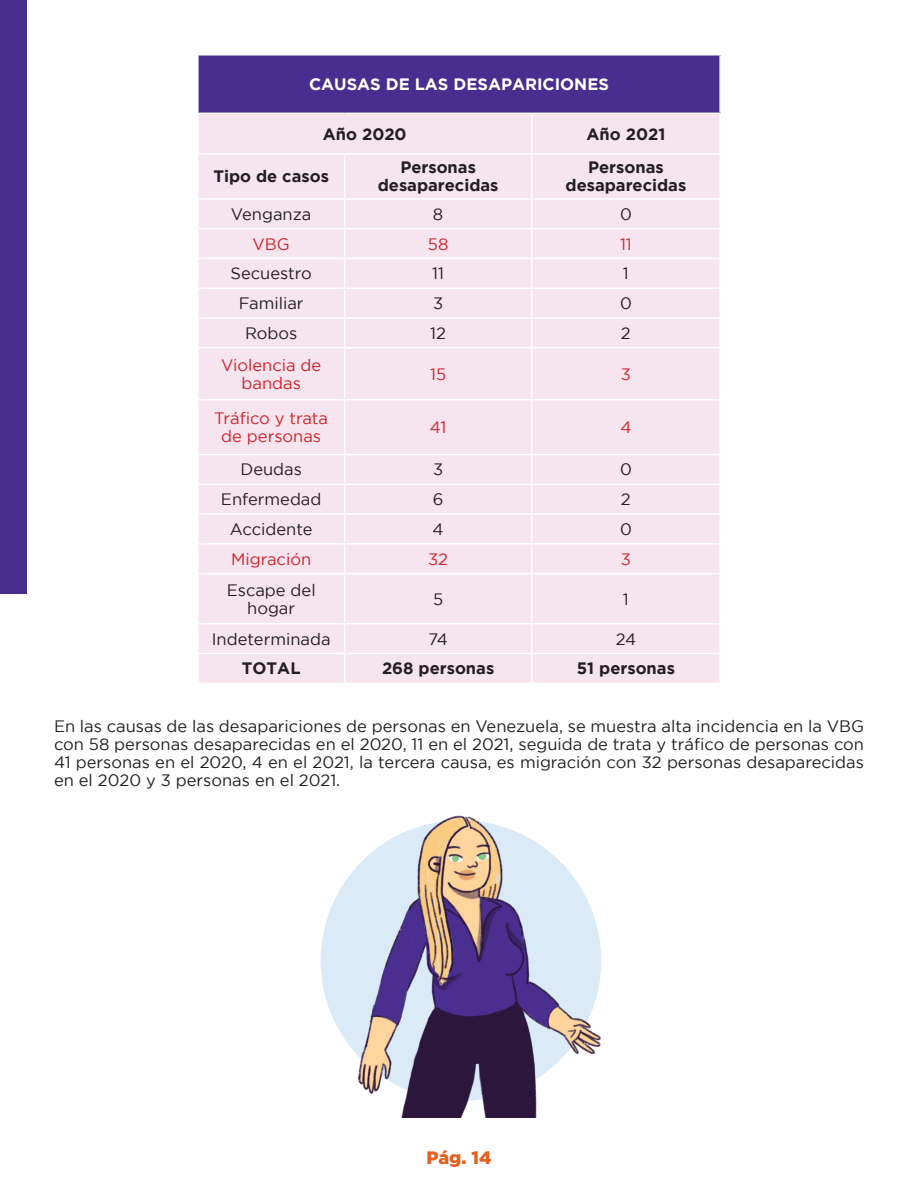
<style>
.page{position:relative;width:918px;height:1188px;background:#fff}
.page>*{position:absolute;margin:0;border:0;box-sizing:border-box;transform-origin:0 0}
.t1{font:900 18px "Gotham";color:#e5601e}
.t2{font:16.5px/18px "Gotham";color:#231f20;text-align:justify}
.t3{font:700 16.5px "Gotham";color:#231f20}
.t4{font:16.5px/18px "Gotham";color:#d1232a;text-align:center}
.t5{font:700 16.5px "Gotham";color:#fff}
</style>
<div class="page">
<div style="left:0;top:0;width:27px;height:594px;background:#482f8f"></div>
<div style="left:198px;top:55px;width:522px;height:58px;background:#482f8f"></div>
<div style="left:199px;top:114px;width:520px;height:568px;background:#f6e4ef"></div>
<div style="left:199px;top:155px;width:520px;height:498px;background:#f6e4ef"></div>
<hr style="left:197px;top:54px;width:148px;height:2px;background:#fff">
<hr style="left:197px;top:55px;width:2px;height:58px;background:#fff">
<hr style="left:345px;top:54px;width:187px;height:2px;background:#fff">
<hr style="left:532px;top:54px;width:189px;height:2px;background:#fff">
<hr style="left:719px;top:55px;width:2px;height:58px;background:#fff">
<hr style="left:531px;top:114px;width:1px;height:39px;background:#fff">
<hr style="left:197px;top:153px;width:148px;height:2px;background:#fff">
<hr style="left:345px;top:153px;width:187px;height:2px;background:#fff">
<hr style="left:344px;top:155px;width:1px;height:43px;background:#fff">
<hr style="left:532px;top:153px;width:189px;height:2px;background:#fff">
<hr style="left:531px;top:155px;width:1px;height:43px;background:#fff">
<hr style="left:197px;top:198px;width:148px;height:2px;background:#fff">
<hr style="left:345px;top:198px;width:187px;height:2px;background:#fff">
<hr style="left:532px;top:198px;width:189px;height:2px;background:#fff">
<hr style="left:197px;top:228px;width:148px;height:1px;background:#fff">
<hr style="left:345px;top:228px;width:187px;height:1px;background:#fff">
<hr style="left:532px;top:228px;width:189px;height:1px;background:#fff">
<hr style="left:197px;top:258px;width:148px;height:1px;background:#fff">
<hr style="left:345px;top:258px;width:187px;height:1px;background:#fff">
<hr style="left:532px;top:258px;width:189px;height:1px;background:#fff">
<hr style="left:197px;top:287px;width:148px;height:2px;background:#fff">
<hr style="left:345px;top:287px;width:187px;height:2px;background:#fff">
<hr style="left:532px;top:287px;width:189px;height:2px;background:#fff">
<hr style="left:197px;top:317px;width:148px;height:2px;background:#fff">
<hr style="left:345px;top:317px;width:187px;height:2px;background:#fff">
<svg style="left:344px;top:200px;width:1px;height:147px"></svg>
<hr style="left:532px;top:317px;width:189px;height:2px;background:#fff">
<svg style="left:531px;top:200px;width:1px;height:147px"></svg>
<hr style="left:197px;top:347px;width:148px;height:2px;background:#fff">
<hr style="left:345px;top:347px;width:187px;height:2px;background:#fff">
<hr style="left:344px;top:349px;width:1px;height:50px;background:#fff">
<hr style="left:532px;top:347px;width:189px;height:2px;background:#fff">
<hr style="left:531px;top:349px;width:1px;height:50px;background:#fff">
<hr style="left:197px;top:399px;width:148px;height:1px;background:#fff">
<hr style="left:345px;top:399px;width:187px;height:1px;background:#fff">
<hr style="left:344px;top:400px;width:1px;height:54px;background:#fff">
<hr style="left:532px;top:399px;width:189px;height:1px;background:#fff">
<hr style="left:531px;top:400px;width:1px;height:54px;background:#fff">
<hr style="left:197px;top:454px;width:148px;height:1px;background:#fff">
<hr style="left:345px;top:454px;width:187px;height:1px;background:#fff">
<hr style="left:532px;top:454px;width:189px;height:1px;background:#fff">
<hr style="left:197px;top:484px;width:148px;height:1px;background:#fff">
<hr style="left:345px;top:484px;width:187px;height:1px;background:#fff">
<hr style="left:532px;top:484px;width:189px;height:1px;background:#fff">
<hr style="left:197px;top:513px;width:148px;height:2px;background:#fff">
<hr style="left:345px;top:513px;width:187px;height:2px;background:#fff">
<hr style="left:532px;top:513px;width:189px;height:2px;background:#fff">
<hr style="left:197px;top:543px;width:148px;height:2px;background:#fff">
<hr style="left:345px;top:543px;width:187px;height:2px;background:#fff">
<svg style="left:344px;top:455px;width:1px;height:118px"></svg>
<hr style="left:532px;top:543px;width:189px;height:2px;background:#fff">
<svg style="left:531px;top:455px;width:1px;height:118px"></svg>
<hr style="left:197px;top:573px;width:148px;height:1px;background:#fff">
<hr style="left:345px;top:573px;width:187px;height:1px;background:#fff">
<hr style="left:344px;top:574px;width:1px;height:49px;background:#fff">
<hr style="left:532px;top:573px;width:189px;height:1px;background:#fff">
<hr style="left:531px;top:574px;width:1px;height:49px;background:#fff">
<hr style="left:197px;top:623px;width:148px;height:1px;background:#fff">
<hr style="left:345px;top:623px;width:187px;height:1px;background:#fff">
<hr style="left:532px;top:623px;width:189px;height:1px;background:#fff">
<hr style="left:197px;top:653px;width:148px;height:1px;background:#fff">
<hr style="left:345px;top:653px;width:187px;height:1px;background:#fff">
<svg style="left:344px;top:624px;width:1px;height:58px"></svg>
<hr style="left:532px;top:653px;width:189px;height:1px;background:#fff">
<svg style="left:531px;top:624px;width:1px;height:58px"></svg>
<div style="left:321px;top:820px;width:280px;height:281px;background:#dbeaf7;border-radius:50%"></div>
<img style="left:340px;top:815px;width:261px;height:303px">
<p class="t5" style="left:309px;top:75px;width:301px">CAUSAS DE LAS DESAPARICIONES</p>
<p class="t3" style="left:323px;top:124px;width:85px">Año 2020</p>
<p class="t3" style="left:587px;top:124px;width:80px">Año 2021</p>
<p class="t3" style="left:213px;top:167px;width:117px">Tipo de casos</p>
<p class="t3" style="left:400px;top:158px;width:77px">Personas</p>
<p class="t3" style="left:378px;top:176px;width:122px">desaparecidas</p>
<p class="t3" style="left:588px;top:158px;width:77px">Personas</p>
<p class="t3" style="left:566px;top:176px;width:122px">desaparecidas</p>
<p class="t2" style="left:231px;top:205px;width:82px">Venganza</p>
<p class="t2" style="left:433px;top:205px;width:12px">8</p>
<p class="t2" style="left:620px;top:205px;width:13px">0</p>
<p class="t4" style="left:253px;top:235px;width:39px">VBG</p>
<p class="t4" style="left:428px;top:235px;width:22px">58</p>
<p class="t4" style="left:620px;top:235px;width:13px">11</p>
<p class="t2" style="left:231px;top:264px;width:83px">Secuestro</p>
<p class="t2" style="left:432px;top:264px;width:13px">11</p>
<p class="t2" style="left:623px;top:264px;width:7px">1</p>
<p class="t2" style="left:239px;top:294px;width:66px">Familiar</p>
<p class="t2" style="left:433px;top:294px;width:12px">3</p>
<p class="t2" style="left:620px;top:294px;width:13px">0</p>
<p class="t2" style="left:245px;top:324px;width:54px">Robos</p>
<p class="t2" style="left:430px;top:324px;width:17px">12</p>
<p class="t2" style="left:621px;top:324px;width:11px">2</p>
<p class="t4" style="left:221px;top:356px;width:102px">Violencia de bandas</p>
<p class="t4" style="left:430px;top:365px;width:18px">15</p>
<p class="t4" style="left:621px;top:365px;width:12px">3</p>
<p class="t4" style="left:214px;top:409px;width:115px">Tráfico y trata de personas</p>
<p class="t4" style="left:430px;top:418px;width:18px">41</p>
<p class="t4" style="left:620px;top:418px;width:13px">4</p>
<p class="t2" style="left:240px;top:460px;width:63px">Deudas</p>
<p class="t2" style="left:433px;top:460px;width:12px">3</p>
<p class="t2" style="left:620px;top:460px;width:13px">0</p>
<p class="t2" style="left:221px;top:490px;width:102px">Enfermedad</p>
<p class="t2" style="left:433px;top:490px;width:12px">6</p>
<p class="t2" style="left:621px;top:490px;width:11px">2</p>
<p class="t2" style="left:230px;top:520px;width:84px">Accidente</p>
<p class="t2" style="left:433px;top:520px;width:13px">4</p>
<p class="t2" style="left:620px;top:520px;width:13px">0</p>
<p class="t4" style="left:231px;top:550px;width:82px">Migración</p>
<p class="t4" style="left:428px;top:550px;width:21px">32</p>
<p class="t4" style="left:621px;top:550px;width:12px">3</p>
<p class="t2" style="left:227px;top:581px;width:90px">Escape del</p>
<p class="t2" style="left:247px;top:599px;width:50px">hogar</p>
<p class="t2" style="left:433px;top:590px;width:12px">5</p>
<p class="t2" style="left:623px;top:590px;width:7px">1</p>
<p class="t2" style="left:212px;top:629px;width:120px">Indeterminada</p>
<p class="t2" style="left:428px;top:629px;width:21px">74</p>
<p class="t2" style="left:616px;top:629px;width:22px">24</p>
<p class="t3" style="left:242px;top:659px;width:60px">TOTAL</p>
<p class="t3" style="left:382px;top:659px;width:114px">268 personas</p>
<p class="t3" style="left:577px;top:659px;width:100px">51 personas</p>
<p class="t2" style="left:54px;top:717px;width:812px">En las causas de las desapariciones de personas en Venezuela, se muestra alta incidencia en la VBG con 58 personas desaparecidas en el 2020, 11 en el 2021, seguida de trata y tráfico de personas con 41 personas en el 2020, 4 en el 2021, la tercera causa, es migración con 32 personas desaparecidas en el 2020 y 3 personas en el 2021.</p>
<p class="t1" style="left:426px;top:1147px;width:67px">Pág. 14</p>
</div>
